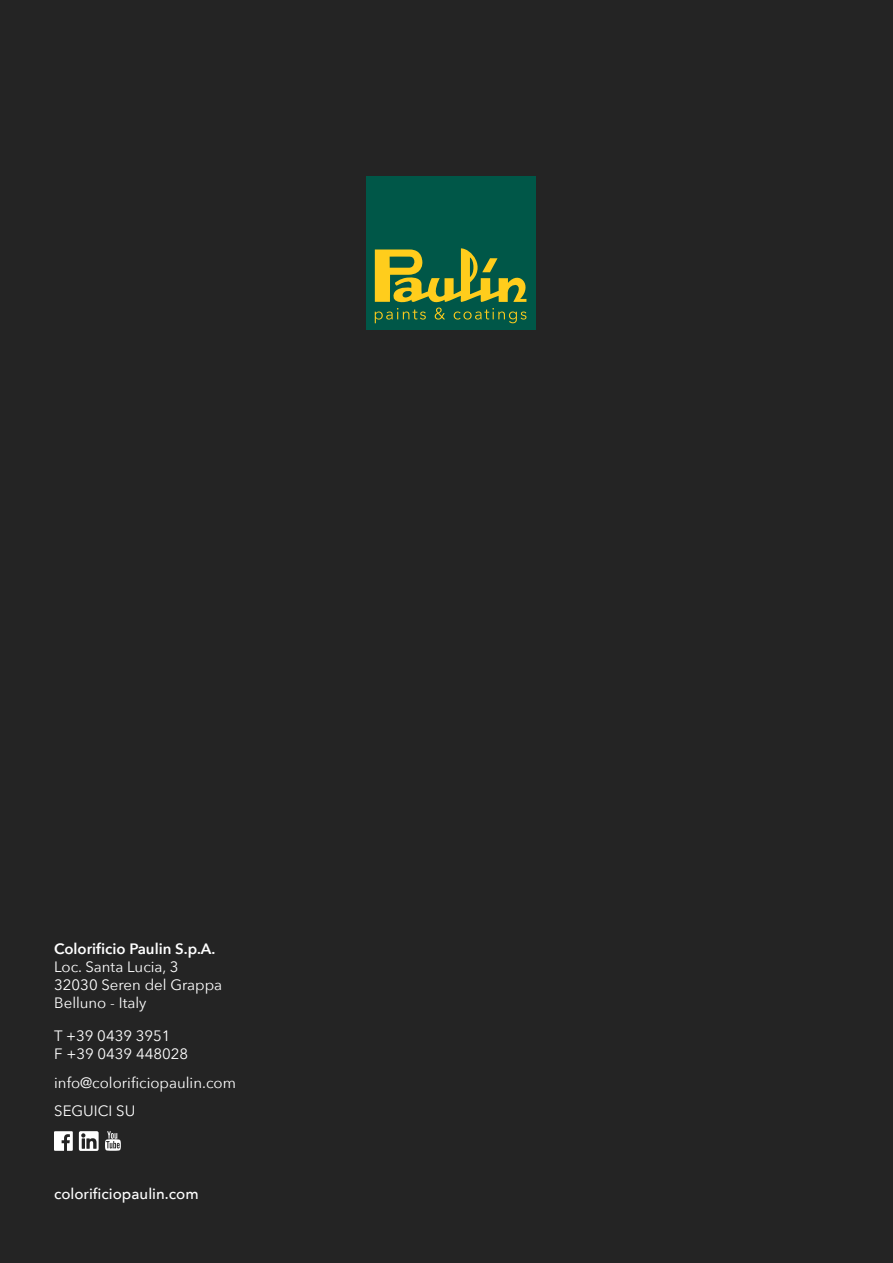
<style>
.page{position:relative;width:893px;height:1263px;background:#242424}
.page>*{position:absolute;margin:0;border:0;box-sizing:border-box;transform-origin:0 0}
.t1{font:15px/18px "Avenir Next";color:#fff}
.t2{font:600 15px "Avenir Next";color:#fff}
.t3{font:500 15px "Avenir Next";color:#fff}
</style>
<div class="page">
<div style="left:366px;top:176px;width:169px;height:154px;background:#005748"></div>
<svg style="left:375px;top:248px;width:152px;height:75px"></svg>
<svg style="left:54px;top:1131px;width:19px;height:20px"></svg>
<svg style="left:105px;top:1131px;width:16px;height:20px"></svg>
<svg style="left:79px;top:1131px;width:20px;height:20px"></svg>
<p class="t2" style="left:54px;top:936px;width:163px">Colorificio Paulin S.p.A.</p>
<p class="t1" style="left:54px;top:957px;width:170px">Loc. Santa Lucia, 3<br>32030 Seren del Grappa<br>Belluno - Italy</p>
<p class="t1" style="left:54px;top:1026px;width:136px">T +39 0439 3951<br>F +39 0439 448028</p>
<p class="t1" style="left:54px;top:1067px;width:183px;line-height:28.5px">info@colorificiopaulin.com<br>SEGUICI SU</p>
<p class="t3" style="left:54px;top:1181px;width:146px">colorificiopaulin.com</p>
</div>
